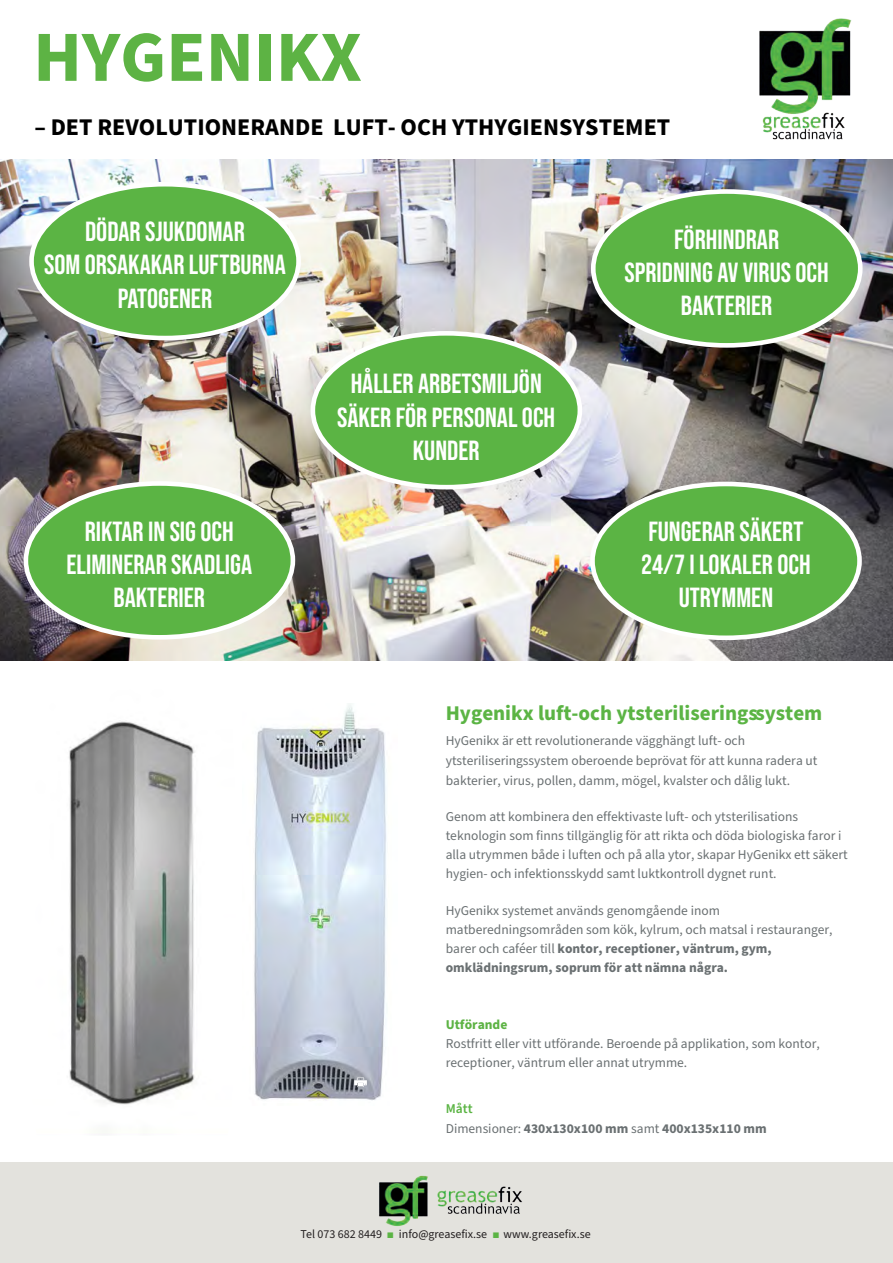
<style>
.page{position:relative;width:893px;height:1263px;background:#fff}
.page>*{position:absolute;margin:0;border:0;box-sizing:border-box;transform-origin:0 0}
.t1{font:700 72px "Source Sans Pro";color:#5db344}
.t2{font:27.75px/33.2px "Bebas Neue";color:#fff;text-align:center}
.t3{font:700 24px "Source Sans Pro";color:#000}
._8_Content_gray_Sour{font:700 21px "Source Sans Pro";color:#5bb444}
._8_Content_gray_Sour-2{font:13.5px/18.9px "Source Sans Pro";color:#6a7072}
._8_Content_gray_Sour-3{font:700 13.5px/20.1px "Source Sans Pro";color:#6a7072}
._8_Content_gray_Sour-4{font:12px "Source Sans Pro";color:#231f20}
.s1{font-weight:700}
.s2{font-weight:700;color:#5db344}
.s3{font-weight:600;color:#5bb444}
.s4{font-weight:400}
.s5{font-family:"Arial";font-weight:900;color:#5bb444}
</style>
<div class="page">
<img style="left:69px;top:721px;width:126px;height:384px">
<img style="left:254px;top:704px;width:133px;height:397px">
<img style="left:759px;top:18px;width:93px;height:122px">
<img style="left:0;top:159px;width:893px;height:501px">
<div style="left:32px;top:184px;width:267px;height:154px;background:#5bb444;border-radius:50%"></div>
<div style="left:29px;top:182px;width:272px;height:158px;border:5px solid #fff;border-radius:50%"></div>
<div style="left:0;top:1163px;width:893px;height:100px;background:#e3e2dd"></div>
<img style="left:379px;top:1175px;width:143px;height:51px">
<div style="left:593px;top:192px;width:267px;height:153px;background:#5bb444;border-radius:50%"></div>
<div style="left:591px;top:189px;width:272px;height:159px;border:5px solid #fff;border-radius:50%"></div>
<div style="left:313px;top:333px;width:267px;height:154px;background:#5bb444;border-radius:50%"></div>
<div style="left:311px;top:331px;width:271px;height:158px;border:5px solid #fff;border-radius:50%"></div>
<div style="left:26px;top:483px;width:267px;height:154px;background:#5bb444;border-radius:50%"></div>
<div style="left:24px;top:481px;width:271px;height:159px;border:5px solid #fff;border-radius:50%"></div>
<div style="left:592px;top:484px;width:267px;height:154px;background:#5bb444;border-radius:50%"></div>
<div style="left:590px;top:482px;width:272px;height:158px;border:5px solid #fff;border-radius:50%"></div>
<svg style="left:354px;top:1077px;width:13px;height:10px"></svg>
<h1 class="t1" style="left:33px;top:8px;width:330px">HYGENIKX</h1>
<h3 class="t3" style="left:34px;top:111px;width:637px">– DET REVOLUTIONERANDE LUFT- OCH YTHYGIENSYSTEMET</h3>
<p class="t2" style="left:44px;top:215px;width:243px">DÖDAR SJUKDOMAR<br>SOM ORSAKAKAR LUFTBURNA</p>
<p class="t2" style="left:118px;top:281px;width:96px">PATOGENER</p>
<p class="t2" style="left:85px;top:514px;width:151px">RIKTAR IN SIG OCH</p>
<p class="t2" style="left:66px;top:547px;width:187px">ELIMINERAR SKADLIGA</p>
<p class="t2" style="left:114px;top:580px;width:93px">BAKTERIER</p>
<p class="t2" style="left:351px;top:367px;width:193px">HÅLLER ARBETSMILJÖN</p>
<p class="t2" style="left:337px;top:400px;width:219px">SÄKER FÖR PERSONAL OCH</p>
<p class="t2" style="left:413px;top:433px;width:68px">KUNDER</p>
<p class="t2" style="left:674px;top:222px;width:107px">FÖRHINDRAR</p>
<p class="t2" style="left:624px;top:255px;width:206px">SPRIDNING AV VIRUS OCH</p>
<p class="t2" style="left:681px;top:289px;width:93px">BAKTERIER</p>
<p class="t2" style="left:648px;top:515px;width:157px">FUNGERAR SÄKERT</p>
<p class="t2" style="left:641px;top:548px;width:171px">24/7 I LOKALER OCH</p>
<p class="t2" style="left:679px;top:581px;width:96px">UTRYMMEN</p>
<p class="_8_Content_gray_Sour" style="left:446px;top:699px;width:378px">Hygenikx luft-och ytsteriliseringssystem</p>
<p class="_8_Content_gray_Sour-2" style="left:446px;top:731px;width:373px;line-height:19.6px">HyGenikx är ett revolutionerande vägghängt luft- och ytsteriliseringssystem oberoende beprövat för att kunna radera ut bakterier, virus, pollen, damm, mögel, kvalster och dålig lukt.</p>
<p class="_8_Content_gray_Sour-2" style="left:446px;top:807px;width:404px">Genom att kombinera den effektivaste luft- och ytsterilisations teknologin som finns tillgänglig för att rikta och döda biologiska faror i alla utrymmen både i luften och på alla ytor, skapar HyGenikx ett säkert hygien- och infektionsskydd samt luktkontroll dygnet runt.</p>
<p class="_8_Content_gray_Sour-2" style="left:446px;top:902px;width:388px">HyGenikx systemet används genomgående inom matberedningsområden som kök, kylrum, och matsal i restauranger, barer och caféer till <span class="s1">kontor, receptioner, väntrum, gym, omklädningsrum, soprum för att nämna några.</span></p>
<p class="_8_Content_gray_Sour-2" style="left:446px;top:1015px;width:376px"><span class="s2">Utförande<br></span>Rostfritt eller vitt utförande. Beroende på applikation, som kontor, receptioner, väntrum eller annat utrymme.</p>
<p class="_8_Content_gray_Sour-3" style="left:446px;top:1099px;width:323px"><span class="s3">Mått<br></span><span class="s4">Dimensioner:</span> 430x130x100 mm <span class="s4">samt</span> 400x135x110 mm</p>
<p class="_8_Content_gray_Sour-4" style="left:301px;top:1225px;width:292px">Tel 073 682 8449 <span class="s5">■</span> info@greasefix.se <span class="s5">■</span> www.greasefix.se</p>
</div>
